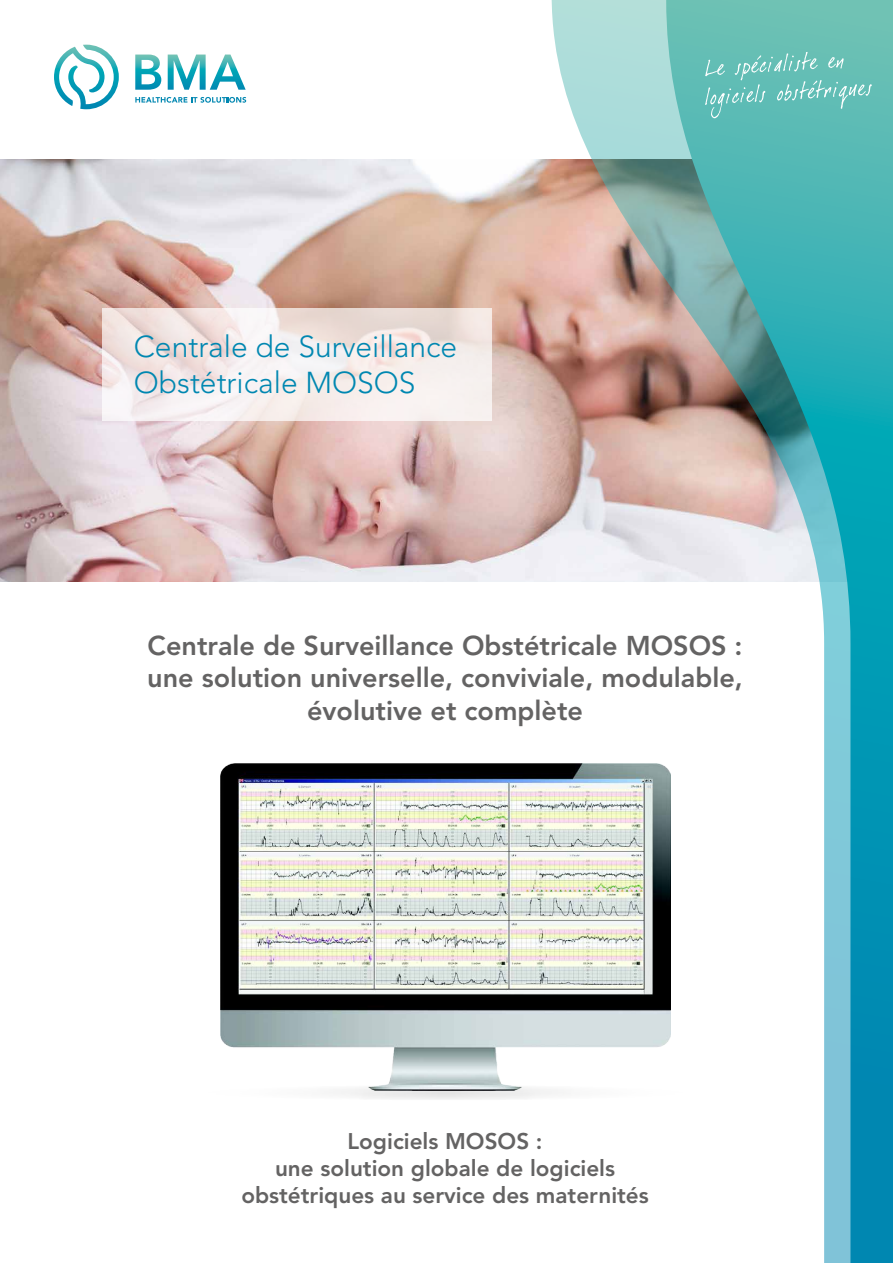
<style>
.page{position:relative;width:893px;height:1263px;background:#fff}
.page>*{position:absolute;margin:0;border:0;box-sizing:border-box;transform-origin:0 0}
.t1{font:300 30px/36px "Avenir LT Std";color:#0087b1}
.t2{font:800 27px/32.4px "Avenir LT Std";color:#646363;text-align:center}
.t3{font:800 22.5px/27px "Avenir LT Std";color:#646363;text-align:center}
</style>
<div class="page">
<img style="left:0;top:159px;width:552px;height:423px">
<svg style="left:552px;top:0;width:114px;height:582px;background:#c3bab3"></svg>
<svg style="left:666px;top:0;width:227px;height:1263px"></svg>
<svg style="left:54px;top:45px;width:65px;height:64px"></svg>
<svg style="left:135px;top:55px;width:26px;height:35px"></svg>
<svg style="left:168px;top:55px;width:78px;height:35px"></svg>
<svg style="left:135px;top:97px;width:111px;height:6px"></svg>
<svg style="left:103px;top:308px;width:389px;height:113px;fill:#f5edeb"></svg>
<svg style="left:705px;top:52px;width:167px;height:66px;background:#6fc2bb"></svg>
<svg style="left:205px;top:1085px;width:481px;height:15px"></svg>
<img style="left:221px;top:763px;width:449px;height:327px">
<p class="t1" style="left:134px;top:329px;width:325px">Centrale de Surveillance<br>Obstétricale MOSOS</p>
<p class="t2" style="left:147px;top:629px;width:597px">Centrale de Surveillance Obstétricale MOSOS : une solution universelle, conviviale, modulable, évolutive et complète</p>
<p class="t3" style="left:241px;top:1127px;width:409px">Logiciels MOSOS :<br>une solution globale de logiciels obstétriques au service des maternités</p>
</div>
